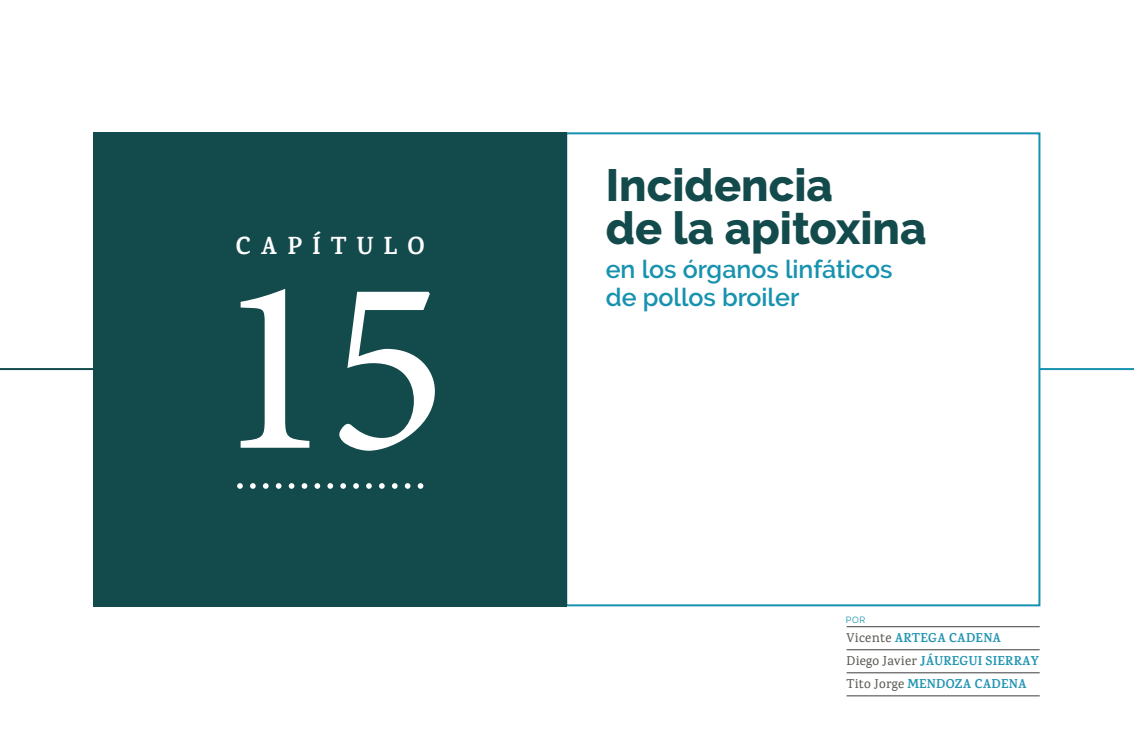
<style>
.page{position:relative;width:1134px;height:738px;background:#fff}
.page>*{position:absolute;margin:0;border:0;box-sizing:border-box;transform-origin:0 0}
.t1{font:250px "Minion Pro";color:#fff}
.t2{font:800 45px/43px "Raleway";color:#134a4b}
.t3{font:600 25px/28px "Raleway";color:#1792af}
.t4{font:700 25px "Karma";letter-spacing:.4em;color:#fff}
.t5{font:700 13px/23px "Karma";letter-spacing:.02em;color:#2395b2}
.t6{font:9px "Raleway";color:#1792af}
.s1{font-weight:500;color:#585751}
</style>
<div class="page">
<div style="left:565px;top:132px;width:475px;height:474px;border:2px solid #1792af"></div>
<hr style="left:846px;top:649px;width:194px;height:1px;background:#3e3e3f">
<hr style="left:846px;top:672px;width:194px;height:1px;background:#3e3e3f">
<hr style="left:846px;top:695px;width:194px;height:1px;background:#3e3e3f">
<hr style="left:846px;top:626px;width:194px;height:1px;background:#3e3e3f">
<div style="left:94px;top:132px;width:473px;height:474px;background:#134a4b"></div>
<svg style="left:302px;top:483px;width:5px;height:5px"></svg>
<svg style="left:289px;top:483px;width:5px;height:5px"></svg>
<svg style="left:315px;top:483px;width:5px;height:5px"></svg>
<svg style="left:327px;top:483px;width:6px;height:5px"></svg>
<svg style="left:276px;top:483px;width:5px;height:5px"></svg>
<svg style="left:340px;top:483px;width:6px;height:5px"></svg>
<svg style="left:250px;top:483px;width:6px;height:5px"></svg>
<svg style="left:263px;top:483px;width:6px;height:5px"></svg>
<svg style="left:237px;top:483px;width:6px;height:5px"></svg>
<svg style="left:405px;top:483px;width:5px;height:5px"></svg>
<svg style="left:418px;top:483px;width:5px;height:5px"></svg>
<svg style="left:392px;top:483px;width:6px;height:5px"></svg>
<svg style="left:353px;top:483px;width:6px;height:5px"></svg>
<svg style="left:366px;top:483px;width:6px;height:5px"></svg>
<svg style="left:379px;top:483px;width:6px;height:5px"></svg>
<hr style="left:0;top:368px;width:94px;height:2px;background:#134a4b">
<hr style="left:1039px;top:368px;width:95px;height:2px;background:#1792af">
<h3 class="t4" style="left:236px;top:231px;width:190px">CAPÍTULO</h3>
<h1 class="t1" style="left:213px;top:200px;width:235px">15</h1>
<h2 class="t2" style="left:606px;top:164px;width:322px">Incidencia<br>de la apitoxina</h2>
<h3 class="t3" style="left:606px;top:255px;width:288px">en los órganos linfáticos de pollos broiler</h3>
<p class="t6" style="left:846px;top:614px;width:21px">POR</p>
<p class="t5" style="left:846px;top:625px;width:194px"><span class="s1">Vicente</span> ARTEGA CADENA<br><span class="s1">Diego Javier</span> JÁUREGUI SIERRAY<br><span class="s1">Tito Jorge</span> MENDOZA CADENA</p>
</div>
